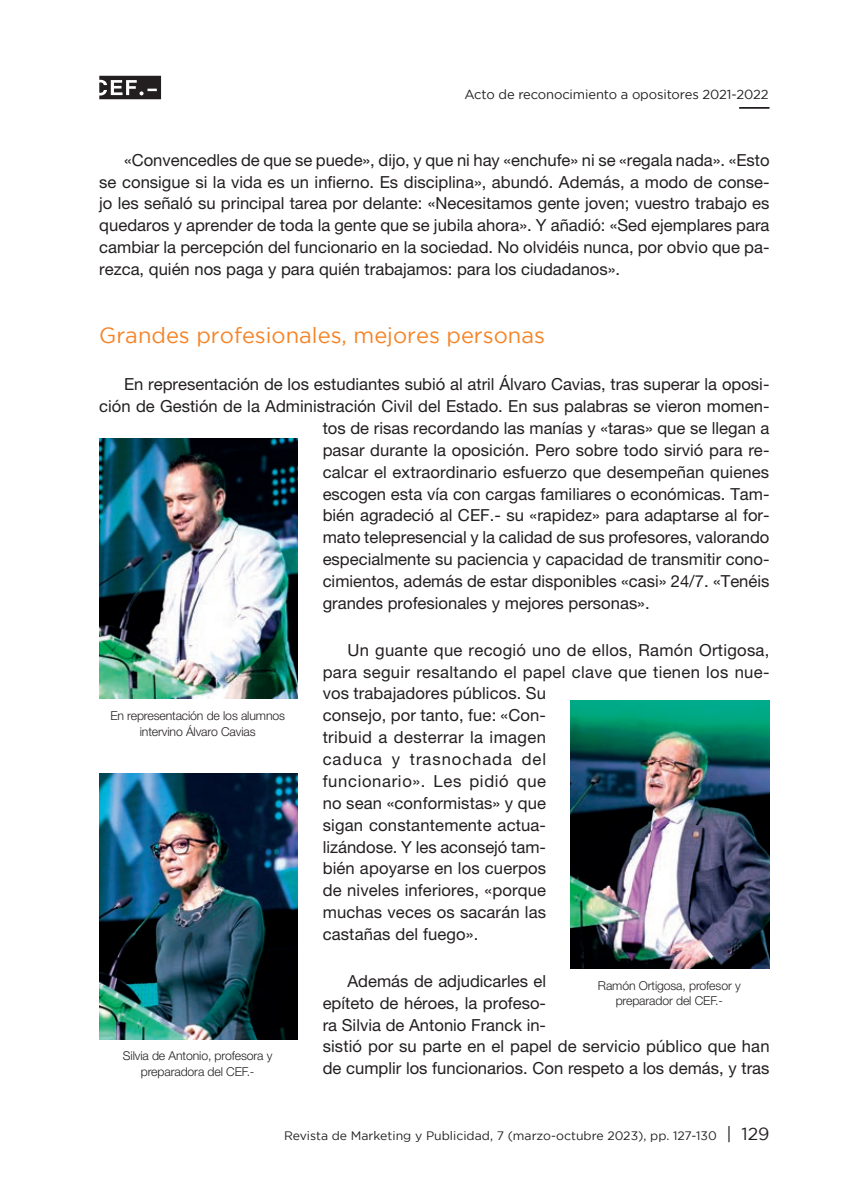
<style>
.page{position:relative;width:844px;height:1191px;background:#fff}
.page>*{position:absolute;margin:0;border:0;box-sizing:border-box;transform-origin:0 0}
.epígrafe_1_1{font:21.88px "Gotham";color:#f58427}
.texto_normal{font:16.62px/21.9px "Helvetica Neue LT Std";color:#231f20}
.t1{font:13.12px "Gotham";letter-spacing:-.01em;color:#231f20}
.t2{font:300 12.25px/15.8px "Helvetica Neue LT Std";letter-spacing:-.01em;color:#231f20;text-align:center}
.t3{font:12.25px "Gotham";color:#231f20}
.s1{font-size:17.5px}
</style>
<div class="page">
<svg style="left:99px;top:76px;width:62px;height:23px"></svg>
<hr style="left:739px;top:107px;width:30px;height:2px;background:#231f20">
<img style="left:570px;top:701px;width:199px;height:267px">
<img style="left:99px;top:439px;width:199px;height:260px">
<img style="left:99px;top:773px;width:199px;height:266px">
<p class="t1" style="left:464px;top:87px;width:305px">Acto de reconocimiento a opositores 2021-2022</p>
<p class="texto_normal" style="left:99px;top:149px;width:671px;text-align:justify;text-indent:25px">«Convencedles de que se puede», dijo, y que ni hay «enchufe» ni se «regala nada». «Esto se consigue si la vida es un infierno. Es disciplina», abundó. Además, a modo de conse&shy;jo les señaló su principal tarea por delante: «Necesitamos gente joven; vuestro trabajo es quedaros y aprender de toda la gente que se jubila ahora». Y añadió: «Sed ejemplares para cambiar la percepción del funcionario en la sociedad. No olvidéis nunca, por obvio que pa&shy;rezca, quién nos paga y para quién trabajamos: para los ciudadanos».</p>
<p class="epígrafe_1_1" style="left:99px;top:323px;width:447px">Grandes profesionales, mejores personas</p>
<p class="texto_normal" style="left:124px;top:373px;width:646px">En representación de los estudiantes subió al atril Álvaro Cavias, tras superar la oposi-</p>
<p class="texto_normal" style="left:99px;top:395px;width:671px">ción de Gestión de la Administración Civil del Estado. En sus palabras se vieron momen-</p>
<p class="texto_normal" style="left:322px;top:417px;width:448px">tos de risas recordando las manías y «taras» que se llegan a</p>
<p class="texto_normal" style="left:322px;top:439px;width:448px">pasar durante la oposición. Pero sobre todo sirvió para re-</p>
<p class="texto_normal" style="left:322px;top:460px;width:448px">calcar el extraordinario esfuerzo que desempeñan quienes</p>
<p class="texto_normal" style="left:322px;top:482px;width:448px">escogen esta vía con cargas familiares o económicas. Tam-</p>
<p class="texto_normal" style="left:322px;top:504px;width:448px">bién agradeció al CEF.- su «rapidez» para adaptarse al for-</p>
<p class="texto_normal" style="left:322px;top:526px;width:448px">mato telepresencial y la calidad de sus profesores, valorando</p>
<p class="texto_normal" style="left:322px;top:548px;width:448px">especialmente su paciencia y capacidad de transmitir cono-</p>
<p class="texto_normal" style="left:322px;top:570px;width:448px">cimientos, además de estar disponibles «casi» 24/7. «Tenéis</p>
<p class="texto_normal" style="left:322px;top:592px;width:328px">grandes profesionales y mejores personas».</p>
<p class="texto_normal" style="left:322px;top:638px;width:448px;text-indent:25px">Un guante que recogió uno de ellos, Ramón Ortigosa, para seguir resaltando el papel clave que tienen los nue&shy;vos trabajadores públicos. Su<br>consejo, por tanto, fue: «Con-<br>tribuid a desterrar la imagen<br>caduca y trasnochada del<br>funcionario». Les pidió que<br>no sean «conformistas» y que<br>sigan constantemente actua-<br>lizándose. Y les aconsejó tam-<br>bién apoyarse en los cuerpos<br>de niveles inferiores, «porque<br>muchas veces os sacarán las<br>castañas del fuego».</p>
<p class="texto_normal" style="left:322px;top:969px;width:448px;text-indent:25px">Además de adjudicarles el<br>epíteto de héroes, la profeso-<br>ra Silvia de Antonio Franck in-<br>sistió por su parte en el papel de servicio público que han de cumplir los funcionarios. Con respeto a los demás, y tras</p>
<p class="t2" style="left:110px;top:707px;width:176px">En representación de los alumnos intervino Álvaro Cavias</p>
<p class="t2" style="left:597px;top:977px;width:144px">Ramón Ortigosa, profesor y preparador del CEF.-</p>
<p class="t2" style="left:123px;top:1047px;width:151px">Silvia de Antonio, profesora y preparadora del CEF.-</p>
<p class="t3" style="left:284px;top:1128px;width:487px">Revista de Marketing y Publicidad, 7 (marzo-octubre 2023), pp. 127-130 <span class="s1">| 129</span></p>
</div>
